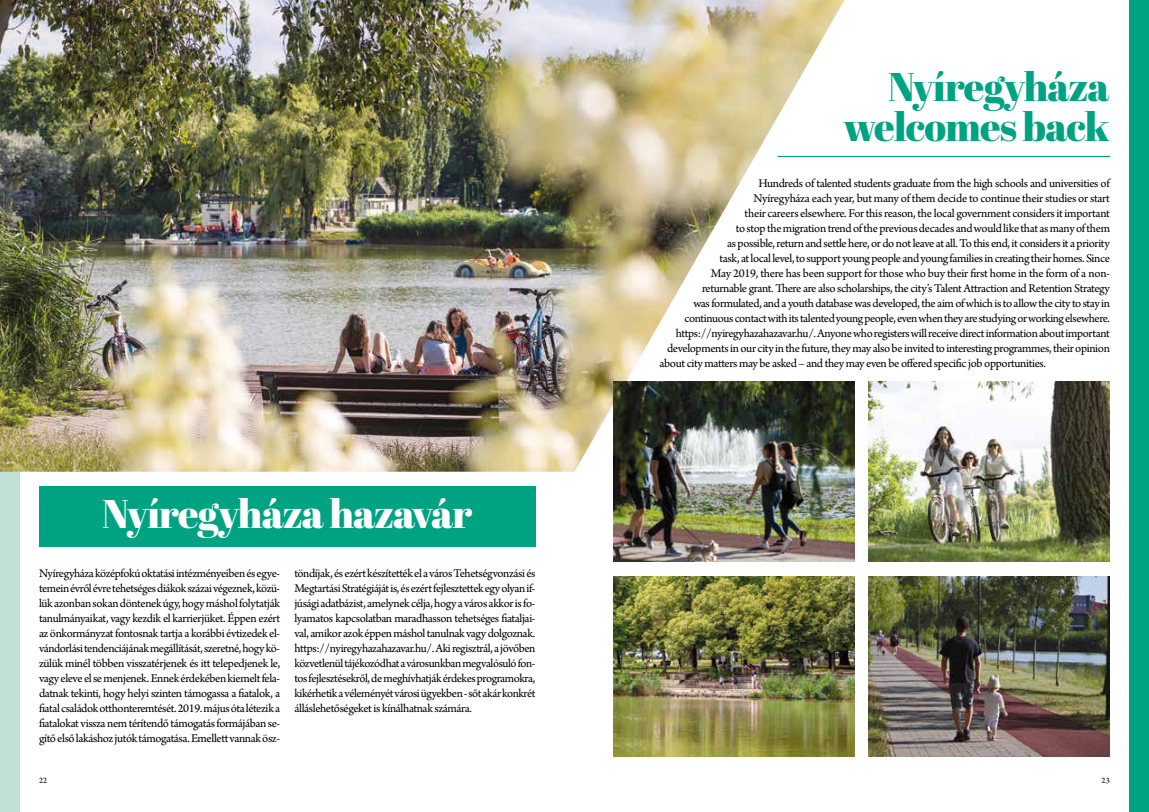
<style>
.page{position:relative;width:1149px;height:812px;background:#fff}
.page>*{position:absolute;margin:0;border:0;box-sizing:border-box;transform-origin:0 0}
.t1{font:40px/40px "Abril Fatface";letter-spacing:-.02em;color:#00a381;text-align:right}
.t2{font:40px "Abril Fatface";letter-spacing:-.025em;color:#fff}
.t3{font:12.5px/15px "Arno Pro";letter-spacing:-.03em;color:#000;text-align:justify}
.t4{font:8.75px "Arno Pro";color:#000}
</style>
<div class="page">
<div style="left:1129px;top:0;width:19px;height:811px;background:#00a381"></div>
<div style="left:0;top:0;width:19px;height:811px;background:#c0e0d5"></div>
<hr style="left:777px;top:156px;width:332px;height:1px;background:#00a381">
<img style="left:0;top:0;width:844px;height:471px">
<div style="left:39px;top:486px;width:496px;height:60px;background:#00a381"></div>
<img style="left:613px;top:381px;width:241px;height:180px">
<img style="left:868px;top:576px;width:241px;height:180px">
<img style="left:868px;top:381px;width:241px;height:180px">
<img style="left:613px;top:576px;width:241px;height:180px">
<h1 class="t2" style="left:102px;top:486px;width:371px">Nyíregyháza hazavár</h1>
<p class="t3" style="left:39px;top:566px;width:243px">Nyíregyháza középfokú oktatási intézményeiben és egye&shy;temein évről évre tehetséges diákok százai végeznek, közü&shy;lük azonban sokan döntenek úgy, hogy máshol folytatják tanulmányaikat, vagy kezdik el karrierjüket. Éppen ezért az önkormányzat fontosnak tartja a korábbi évtizedek el&shy;vándorlási tendenciájának megállítását, szeretné, hogy kö&shy;zülük minél többen visszatérjenek és itt telepedjenek le, vagy eleve el se menjenek. Ennek érdekében kiemelt fela&shy;datnak tekinti, hogy helyi szinten támogassa a fiatalok, a fiatal családok otthonteremtését. 2019. május óta létezik a fiatalokat vissza nem térítendő támogatás formájában se&shy;gítő első lakáshoz jutók támogatása. Emellett vannak ösz-</p>
<p class="t3" style="left:294px;top:566px;width:243px">töndíjak, és ezért készítették el a város Tehetségvonzási és Megtartási Stratégiáját is, és ezért fejlesztettek egy olyan if&shy;júsági adatbázist, amelynek célja, hogy a város akkor is fo&shy;lyamatos kapcsolatban maradhasson tehetséges fiataljai&shy;val, amikor azok éppen máshol tanulnak vagy dolgoznak. https://nyiregyhazahazavar.hu/. Aki regisztrál, a jövőben közvetlenül tájékozódhat a városunkban megvalósuló fon&shy;tos fejlesztésekről, de meghívhatják érdekes programokra, kikérhetik a véleményét városi ügyekben - sőt akár konkrét álláslehetőségeket is kínálhatnak számára.</p>
<h1 class="t1" style="left:842px;top:66px;width:268px">Nyíregyháza welcomes back</h1>
<p class="t3" style="left:758px;top:176px;width:353px">Hundreds of talented students graduate from the high schools and universities of</p>
<p class="t3" style="left:753px;top:191px;width:358px">Nyíregyháza each year, but many of them decide to continue their studies or start</p>
<p class="t3" style="left:744px;top:206px;width:367px">their careers elsewhere. For this reason, the local government considers it important</p>
<p class="t3" style="left:735px;top:221px;width:375px">to stop the migration trend of the previous decades and would like that as many of them</p>
<p class="t3" style="left:727px;top:236px;width:384px">as possible, return and settle here, or do not leave at all. To this end, it considers it a priority</p>
<p class="t3" style="left:719px;top:251px;width:392px">task, at local level, to support young people and young families in creating their homes. Since</p>
<p class="t3" style="left:710px;top:266px;width:400px">May 2019, there has been support for those who buy their first home in the form of a non-</p>
<p class="t3" style="left:702px;top:281px;width:409px">returnable grant. There are also scholarships, the city’s Talent Attraction and Retention Strategy</p>
<p class="t3" style="left:693px;top:296px;width:418px">was formulated, and a youth database was developed, the aim of which is to allow the city to stay in</p>
<p class="t3" style="left:684px;top:311px;width:427px">continuous contact with its talented young people, even when they are studying or working elsewhere.</p>
<p class="t3" style="left:675px;top:326px;width:435px">https://nyiregyhazahazavar.hu/. Anyone who registers will receive direct information about important</p>
<p class="t3" style="left:667px;top:341px;width:444px">developments in our city in the future, they may also be invited to interesting programmes, their opinion</p>
<p class="t3" style="left:659px;top:356px;width:388px">about city matters may be asked – and they may even be offered specific job opportunities.</p>
<p class="t4" style="left:39px;top:775px;width:10px">22</p>
<p class="t4" style="left:1101px;top:775px;width:10px">23</p>
</div>
